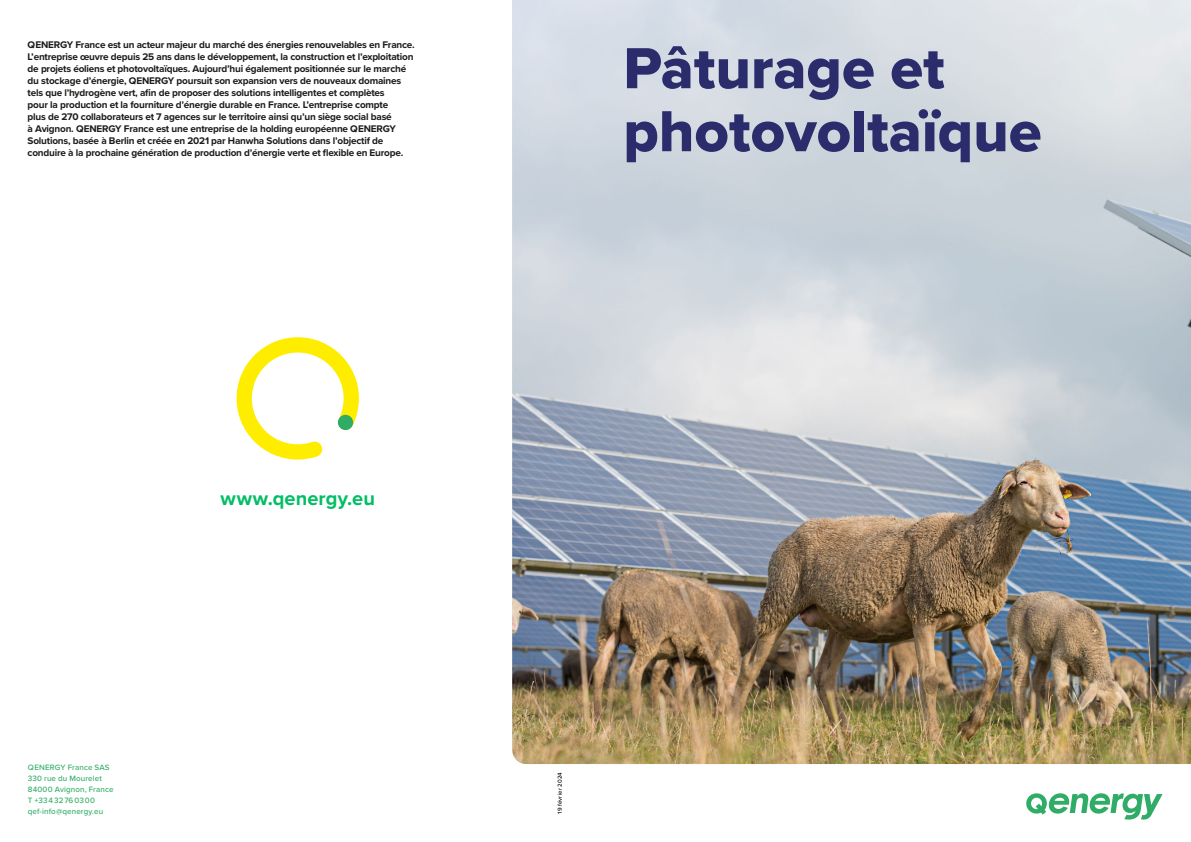
<style>
.page{position:relative;width:1191px;height:842px;background:#fff}
.page>*{position:absolute;margin:0;border:0;box-sizing:border-box;transform-origin:0 0}
.t1{font:60px/63px "Proxima Nova Extrabld";color:#2b2c6b}
.t2{font:700 20px "Proxima Nova";letter-spacing:.005em;color:#00be64}
.t3{font:700 10px/12px "Proxima Nova";letter-spacing:-.02em;color:#1b1b1a}
.t4{font:500 8px/10.8px "Proxima Nova";letter-spacing:.015em;color:#2fac66}
.t5{font:500 6px "Proxima Nova";letter-spacing:.02em;color:#000}
</style>
<div class="page">
<img style="left:512px;top:0;width:679px;height:764px">
<svg style="left:1026px;top:793px;width:136px;height:26px"></svg>
<svg style="left:236px;top:337px;width:123px;height:123px"></svg>
<div style="left:338px;top:415px;width:15px;height:15px;background:#2fac66;border-radius:50%"></div>
<p class="t3" style="left:28px;top:38px;width:389px">Q ENERGY France est un acteur majeur du marché des énergies renouvelables en France.<br>L’entreprise œuvre depuis 25 ans dans le développement, la construction et l’exploitation de projets éoliens et photovoltaïques. Aujourd’hui également positionnée sur le marché du stockage d’énergie, Q ENERGY poursuit son expansion vers de nouveaux domaines tels que l’hydrogène vert, afin de proposer des solutions intelligentes et complètes<br>pour la production et la fourniture d’énergie durable en France. L’entreprise compte<br>plus de 270 collaborateurs et 7 agences sur le territoire ainsi qu’un siège social basé<br>à Avignon. Q ENERGY France est une entreprise de la holding européenne Q ENERGY Solutions, basée à Berlin et créée en 2021 par Hanwha Solutions dans l’objectif de conduire à la prochaine génération de production d’énergie verte et flexible en Europe.</p>
<p class="t4" style="left:28px;top:762px;width:87px">Q ENERGY France SAS<br>330 rue du Mourelet<br>84000 Avignon, France<br>T +33 4 32 76 03 00 qef-info@qenergy.eu</p>
<h2 class="t2" style="left:220px;top:483px;width:156px">www.qenergy.eu</h2>
<h1 class="t1" style="left:623px;top:36px;width:420px">Pâturage et photovoltaïque</h1>
<p class="t5" style="left:555px;top:813px;width:42px;rotate:-90deg">19 février 2024</p>
</div>
